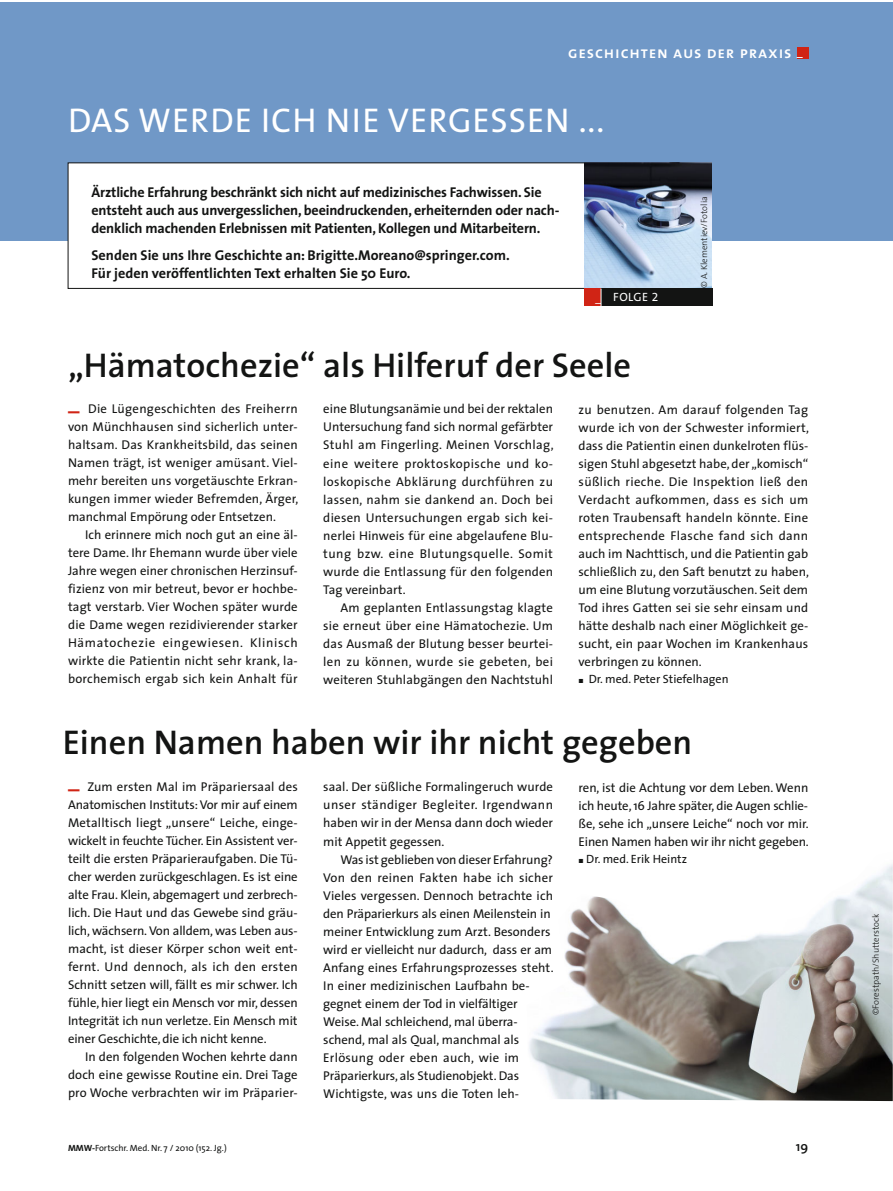
<style>
.page{position:relative;width:893px;height:1191px;background:#fff}
.page>*{position:absolute;margin:0;border:0;box-sizing:border-box;transform-origin:0 0}
.t1{font:600 34.5px "The Sans";color:#131413}
.t2{font:34.5px "The Sans";letter-spacing:.025em;color:#fff}
.t3{font:16.5px "The Sans Semi Bold Caps";letter-spacing:.05em;color:#fff}
.t4{font:700 14.25px/18px "The Sans";letter-spacing:-.01em;color:#131413}
.t5{font:600 13.5px "The Sans";color:#131413}
.t6{font:13.5px "The Sans";color:#fff;scale:1.2 1}
.t7{font:13.5px "Myriad Pro";color:#fff;scale:1.2 1}
.t8{font:12.75px/18px "The Sans";color:#131413;text-align:justify}
.t9{font:12px "The Sans";color:#131413}
.t10{font:12px "The Sans";letter-spacing:.04em;color:#fff}
.t11{font:300 9px "The Sans";color:#131413}
.t12{font:9px "The Sans";color:#131413}
.s1{font-family:"The Sans Expert"}
.s2{font-weight:900;color:#d02415}
.s3{font-family:"The Sans Black Expert";font-size:6px}
.s4{font-weight:700}
</style>
<div class="page">
<div style="left:0;top:3px;width:892px;height:238px;background:#7098c7"></div>
<div style="left:68px;top:163px;width:517px;height:125px;background:#fff"></div>
<div style="left:68px;top:163px;width:518px;height:126px;border:1px solid #131413"></div>
<div style="left:796px;top:47px;width:12px;height:12px;background:#d02415"></div>
<img style="left:584px;top:163px;width:127px;height:126px">
<div style="left:584px;top:289px;width:17px;height:17px;background:#d02415"></div>
<div style="left:601px;top:289px;width:111px;height:17px;background:#131413"></div>
<svg style="left:600px;top:289px;width:1px;height:17px"></svg>
<img style="left:529px;top:864px;width:363px;height:237px">
<p class="t3" style="left:568px;top:43px;width:236px">geschichten aus der praxis <sub>–</sub></p>
<h1 class="t2" style="left:68px;top:107px;width:537px">DAS WERDE ICH NIE VERGESSEN ...</h1>
<p class="t4" style="left:91px;top:185px;width:469px">Ärztliche Erfahrung beschränkt sich nicht auf medizinisches Fachwissen. Sie entsteht auch aus unvergesslichen, beeindruckenden, erheiternden oder nach&shy;denklich machenden Erlebnissen mit Patienten, Kollegen und Mitarbeitern.</p>
<p class="t4" style="left:91px;top:247px;width:420px">Senden Sie uns Ihre Geschichte an: Brigitte.Moreano@springer.com.<br>Für jeden veröffentlichten Text erhalten Sie 50 Euro.</p>
<p class="t6" style="left:592px;top:297px;width:8px">–</p>
<p class="t7" style="left:595px;top:294px;width:8px">–</p>
<p class="t10" style="left:613px;top:292px;width:47px">FOLGE <span class="s1">2</span></p>
<p class="t11" style="left:700px;top:288px;width:93px;rotate:-90deg">© A. Klementiev/Fotolia</p>
<h1 class="t1" style="left:68px;top:353px;width:564px">„Hämatochezie“ als Hilferuf der Seele</h1>
<p class="t8" style="left:68px;top:401px;width:232px"><span class="s2">–</span> Die Lügengeschichten des Freiherrn von Münchhausen sind sicherlich unter&shy;haltsam. Das Krankheitsbild, das seinen Namen trägt, ist weniger amüsant. Viel&shy;mehr bereiten uns vorgetäuschte Erkran&shy;kungen immer wieder Befremden, Ärger, manchmal Empörung oder Entsetzen.</p>
<p class="t8" style="left:68px;top:527px;width:231px;text-indent:17px">Ich erinnere mich noch gut an eine äl&shy;tere Dame. Ihr Ehemann wurde über viele Jahre wegen einer chronischen Herzinsuf&shy;fizienz von mir betreut, bevor er hochbe&shy;tagt verstarb. Vier Wochen später wurde die Dame wegen rezidivierender starker Hämatochezie eingewiesen. Klinisch wirkte die Patientin nicht sehr krank, la&shy;borchemisch ergab sich kein Anhalt für</p>
<p class="t8" style="left:578px;top:401px;width:232px">zu benutzen. Am darauf folgenden Tag wurde ich von der Schwester informiert, dass die Patientin einen dunkelroten flüs&shy;sigen Stuhl abgesetzt habe, der „komisch“ süßlich rieche. Die Inspektion ließ den Verdacht aufkommen, dass es sich um roten Traubensaft handeln könnte. Eine entsprechende Flasche fand sich dann auch im Nachttisch, und die Patientin gab schließlich zu, den Saft benutzt zu haben, um eine Blutung vorzutäuschen. Seit dem Tod ihres Gatten sei sie sehr einsam und hätte deshalb nach einer Möglichkeit ge&shy;sucht, ein paar Wochen im Krankenhaus verbringen zu können.</p>
<p class="t9" style="left:578px;top:675px;width:151px"><span class="s3">ó</span> Dr. med. Peter Stiefelhagen</p>
<p class="t8" style="left:323px;top:401px;width:232px">eine Blutungsanämie und bei der rektalen Untersuchung fand sich normal gefärbter Stuhl am Fingerling. Meinen Vorschlag, eine weitere proktoskopische und ko&shy;loskopische Abklärung durchführen zu lassen, nahm sie dankend an. Doch bei diesen Untersuchungen er gab sich kei&shy;nerlei Hinweis für eine abgelaufene Blu&shy;tung bzw. eine Blutungsquelle. Somit wurde die Entlassung für den folgenden Tag vereinbart.</p>
<p class="t8" style="left:323px;top:599px;width:231px;text-indent:17px">Am geplanten Entlassungstag klagte sie erneut über eine Hämatochezie. Um das Ausmaß der Blutung besser beurtei&shy;len zu können, wurde sie gebeten, bei weiteren Stuhlabgängen den Nachtstuhl</p>
<h1 class="t1" style="left:63px;top:729px;width:631px">Einen Namen haben wir ihr nicht gegeben</h1>
<p class="t8" style="left:68px;top:779px;width:231px"><span class="s2">–</span> Zum ersten Mal im Präpariersaal des Anatomischen Instituts: Vor mir auf einem Metalltisch liegt „unsere“ Leiche, einge&shy;wickelt in feuchte Tücher. Ein Assis tent ver&shy;teilt die ersten Präparieraufgaben. Die Tü&shy;cher werden zurückgeschlagen. Es ist eine alte Frau. Klein, abgemagert und zerbrech&shy;lich. Die Haut und das Gewebe sind gräu&shy;lich, wächsern. Von alldem, was Leben aus&shy;macht, ist dieser Körper schon weit ent&shy;fernt. Und dennoch, als ich den ersten Schnitt setzen will, fällt es mir schwer. Ich fühle, hier liegt ein Mensch vor mir, dessen Integrität ich nun verletze. Ein Mensch mit einer Geschichte, die ich nicht kenne.</p>
<p class="t8" style="left:68px;top:1049px;width:231px;text-indent:17px">In den folgenden Wochen kehrte dann doch eine gewisse Routine ein. Drei Tage pro Woche verbrachten wir im Präparier-</p>
<p class="t8" style="left:323px;top:779px;width:231px">saal. Der süßliche Formalingeruch wurde unser ständiger Begleiter. Irgendwann haben wir in der Mensa dann doch wieder mit Appetit gegessen.</p>
<p class="t8" style="left:323px;top:851px;width:232px;text-align:left;text-indent:17px">Was ist geblieben von dieser Erfahrung?<br>Von den reinen Fakten habe ich sicher Vieles vergessen. Dennoch betrachte ich den Präparierkurs als einen Meilenstein in meiner Entwicklung zum Arzt. Besonders wird er vielleicht nur dadurch, dass er am Anfang eines Erfahrungsprozesses steht.<br>In einer medizinischen Laufbahn be&shy;gegnet einem der Tod in vielfältiger Weise. Mal schleichend, mal überra&shy;schend, mal als Qual, manchmal als Erlösung oder eben auch, wie im Präparierkurs, als Studienobjekt. Das Wichtigste, was uns die Toten leh-</p>
<p class="t8" style="left:578px;top:779px;width:232px">ren, ist die Achtung vor dem Leben. Wenn ich heute, 16 Jahre später, die Augen schlie&shy;ße, sehe ich „unsere Leiche“ noch vor mir.<br>Einen Namen haben wir ihr nicht gegeben.</p>
<p class="t9" style="left:578px;top:855px;width:110px"><span class="s3">ó</span> Dr. med. Erik Heintz</p>
<p class="t12" style="left:68px;top:1145px;width:160px"><span class="s4">MMW-</span>Fortschr. Med. Nr. 7 / 2010 (152. Jg.)</p>
<p class="t5" style="left:795px;top:1142px;width:14px">19</p>
<p class="t11" style="left:872px;top:1015px;width:103px;rotate:-90deg">©Forestpath/Shutterstock</p>
</div>
